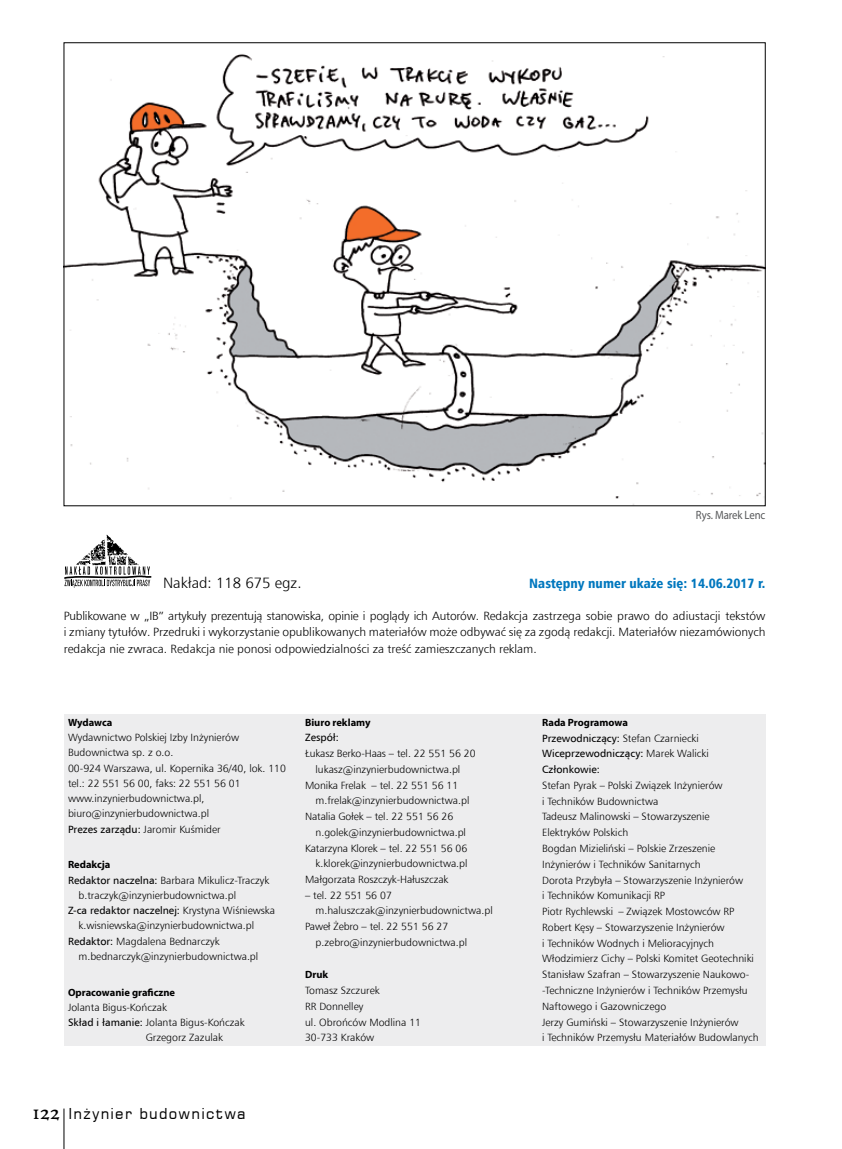
<style>
.page{position:relative;width:842px;height:1149px;background:#fff}
.page>*{position:absolute;margin:0;border:0;box-sizing:border-box;transform-origin:0 0}
.t1{font:15px "Square 721 TL";letter-spacing:.08em;color:#000}
.t2{font:15px "Humanist 777 TL Light B";color:#000}
.t3{font:13.5px "Humanist 777 TL Black Cn B";color:#0077be}
.t4{font:12px/16.5px "Humanist 777 TL Light B";color:#000;text-align:justify}
.t5{font:12px "Myriad Pro";letter-spacing:-.01em;color:#58595b;scale:.9 1}
.t6{font:10.5px/15.8px "Humanist 777 TL Light B";color:#000}
.t7{font:10.5px/15.8px "Humanist 777 TL Roman B";color:#000}
.t8{font:700 10.5px "Myriad Pro";color:#000}
.s1{font-family:"Humanist 777 TL Roman B"}
.s2{font-family:"Humanist 777 TL Light B"}
.s3{font-family:"High Tower Text";font-size:24px}
</style>
<div class="page">
<hr style="left:64px;top:1108px;width:1px;height:40px;background:#000">
<svg style="left:64px;top:566px;width:87px;height:21px"></svg>
<img style="left:76px;top:534px;width:63px;height:32px">
<div style="left:64px;top:713px;width:701px;height:332px;background:#ededee"></div>
<img style="left:66px;top:54px;width:697px;height:445px">
<p class="t5" style="left:696px;top:507px;width:79px">Rys. Marek Lenc</p>
<h1 class="t2" style="left:163px;top:573px;width:140px">Nakład: 118 675 egz.</h1>
<p class="t3" style="left:529px;top:574px;width:238px">Następny numer ukaże się: 14.06.2017 r.</p>
<p class="t4" style="left:64px;top:606px;width:703px">Publikowane w „IB” artykuły prezentują stanowiska, opinie i poglądy ich Autorów. Redakcja zastrzega sobie prawo do adiustacji tekstów i zmiany tytułów. Przedruki i wykorzystanie opublikowanych materiałów może odbywać się za zgodą redakcji. Materiałów niezamówionych redakcja nie zwraca. Redakcja nie ponosi odpowiedzialności za treść zamieszczanych reklam.</p>
<p class="t8" style="left:68px;top:715px;width:46px">Wydawca</p>
<p class="t6" style="left:68px;top:729px;width:219px;line-height:15.3px">Wydawnictwo Polskiej Izby Inżynierów Budownictwa sp. z o.o.<br>00-924 Warszawa, ul. Kopernika 36/40, lok. 110 tel.: 22 551 56 00, faks: 22 551 56 01 www.inzynierbudownictwa.pl, biuro@inzynierbudownictwa.pl<br><span class="s1">Prezes zarządu:</span> Jaromir Kuśmider</p>
<p class="t8" style="left:68px;top:857px;width:44px">Redakcja</p>
<p class="t6" style="left:79px;top:871px;width:192px;line-height:15.3px;text-indent:-10px"><span class="s1">Redaktor naczelna:</span> Barbara Mikulicz-Traczyk b.traczyk@inzynierbudownictwa.pl</p>
<p class="t7" style="left:68px;top:901px;width:209px">Z-ca redaktor naczelnej: <span class="s2">Krystyna Wiśniewska</span></p>
<p class="t6" style="left:68px;top:917px;width:188px;line-height:15.3px;text-indent:10px">k.wisniewska@inzynierbudownictwa.pl<br><span class="s1">Redaktor:</span> Magdalena Bednarczyk</p>
<p class="t6" style="left:79px;top:947px;width:181px">m.bednarczyk@inzynierbudownictwa.pl</p>
<p class="t8" style="left:68px;top:984px;width:109px">Opracowanie graficzne</p>
<p class="t6" style="left:68px;top:998px;width:100px">Jolanta Bigus-Kończak</p>
<p class="t6" style="left:68px;top:1013px;width:178px"><span class="s1">Skład i łamanie:</span> Jolanta Bigus-Kończak</p>
<p class="t6" style="left:146px;top:1029px;width:79px">Grzegorz Zazulak</p>
<p class="t8" style="left:305px;top:715px;width:67px">Biuro reklamy</p>
<p class="t7" style="left:305px;top:729px;width:35px">Zespół:</p>
<p class="t6" style="left:305px;top:745px;width:172px">Łukasz Berko-Haas – tel. 22 551 56 20</p>
<p class="t6" style="left:316px;top:760px;width:146px">lukasz@inzynierbudownictwa.pl</p>
<p class="t6" style="left:305px;top:776px;width:155px">Monika Frelak – tel. 22 551 56 11</p>
<p class="t6" style="left:316px;top:792px;width:155px">m.frelak@inzynierbudownictwa.pl</p>
<p class="t6" style="left:305px;top:808px;width:150px">Natalia Gołek – tel. 22 551 56 26</p>
<p class="t6" style="left:316px;top:823px;width:152px">n.golek@inzynierbudownictwa.pl</p>
<p class="t6" style="left:305px;top:839px;width:164px">Katarzyna Klorek – tel. 22 551 56 06</p>
<p class="t6" style="left:316px;top:855px;width:153px">k.klorek@inzynierbudownictwa.pl</p>
<p class="t6" style="left:305px;top:870px;width:145px">Małgorzata Roszczyk-Hałuszczak</p>
<p class="t6" style="left:305px;top:886px;width:88px">– tel. 22 551 56 07</p>
<p class="t6" style="left:316px;top:902px;width:179px">m.haluszczak@inzynierbudownictwa.pl</p>
<p class="t6" style="left:305px;top:918px;width:145px">Paweł Żebro – tel. 22 551 56 27</p>
<p class="t6" style="left:316px;top:933px;width:153px">p.zebro@inzynierbudownictwa.pl</p>
<p class="t8" style="left:305px;top:967px;width:25px">Druk</p>
<p class="t6" style="left:305px;top:982px;width:118px">Tomasz Szczurek<br>RR Donnelley<br>ul. Obrońców Modlina 11<br>30-733 Kraków</p>
<h1 class="t1" style="left:33px;top:1103px;width:215px"><span class="s3">122</span> Inżynier budownictwa</h1>
<p class="t8" style="left:542px;top:715px;width:87px">Rada Programowa</p>
<p class="t6" style="left:542px;top:729px;width:158px"><span class="s1">Przewodniczący:</span> Stefan Czarniecki</p>
<p class="t7" style="left:542px;top:745px;width:168px">Wiceprzewodniczący: <span class="s2">Marek Walicki<br></span>Członkowie:</p>
<p class="t6" style="left:542px;top:776px;width:218px">Stefan Pyrak – Polski Związek Inżynierów<br>i Techników Budownictwa<br>Tadeusz Malinowski – Stowarzyszenie Elektryków Polskich<br>Bogdan Mizieliński – Polskie Zrzeszenie Inżynierów i Techników Sanitarnych<br>Dorota Przybyła – Stowarzyszenie Inżynierów<br>i Techników Komunikacji RP<br>Piotr Rychlewski – Związek Mostowców RP Robert Kęsy – Stowarzyszenie Inżynierów<br>i Techników Wodnych i Melioracyjnych Włodzimierz Cichy – Polski Komitet Geotechniki Stanisław Szafran – Stowarzyszenie Naukowo--Techniczne Inżynierów i Techników Przemysłu Naftowego i Gazowniczego<br>Jerzy Gumiński – Stowarzyszenie Inżynierów<br>i Techników Przemysłu Materiałów Budowlanych</p>
</div>
